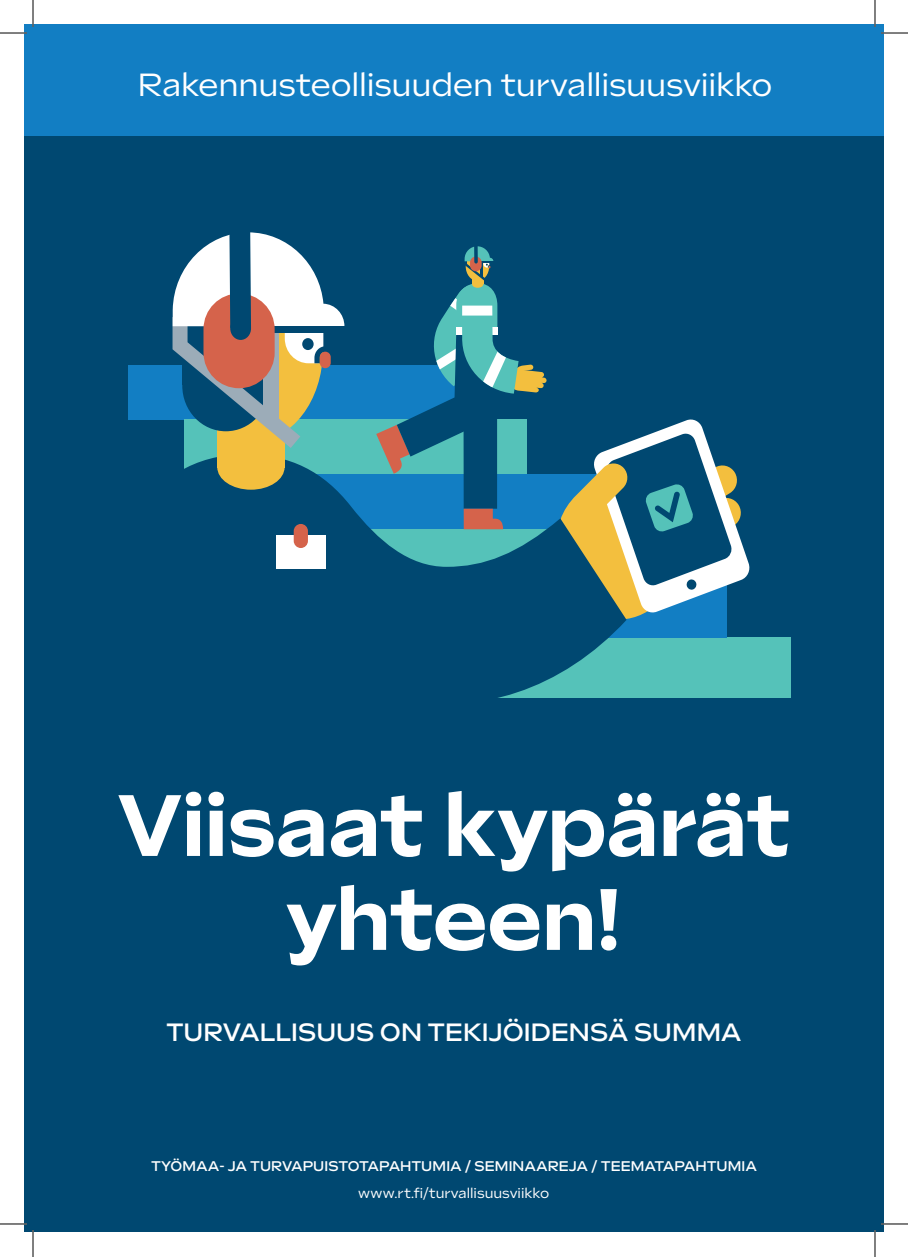
<style>
.page{position:relative;width:908px;height:1257px;background:#fff}
.page>*{position:absolute;margin:0;border:0;box-sizing:border-box;transform-origin:0 0}
.t1{font:700 86.8px/93.9px "Sculpin";letter-spacing:-.015em;color:#fff;text-align:center}
.t2{font:32px "Sculpin";letter-spacing:-.01em;color:#fff}
.t3{font:500 25px "Sculpin";color:#fff}
.t4{font:500 14px "Sculpin";letter-spacing:-.005em;color:#fff}
.t5{font:14px "Sculpin";letter-spacing:-.005em;color:#fff}
</style>
<div class="page">
<div style="left:24px;top:24px;width:859px;height:1208px;background:#004871"></div>
<div style="left:24px;top:24px;width:859px;height:112px;background:#127ec3"></div>
<div style="left:128px;top:637px;width:662px;height:60px;background:#55c2b9"></div>
<div style="left:128px;top:583px;width:598px;height:54px;background:#127ec3"></div>
<div style="left:128px;top:365px;width:341px;height:54px;background:#127ec3"></div>
<div style="left:184px;top:419px;width:342px;height:55px;background:#55c2b9"></div>
<svg style="left:376px;top:246px;width:171px;height:208px"></svg>
<svg style="left:599px;top:419px;width:151px;height:209px"></svg>
<svg style="left:128px;top:454px;width:498px;height:244px;fill:#004871"></svg>
<div style="left:276px;top:535px;width:50px;height:33px;background:#fff"></div>
<div style="left:294px;top:524px;width:14px;height:24px;background:#d5634b;border-radius:7px"></div>
<div style="left:217px;top:424px;width:68px;height:44px;background:#f3bf3e"></div>
<div style="left:217px;top:444px;width:68px;height:46px;background:#f3bf3e;border-radius:50%"></div>
<svg style="left:173px;top:232px;width:171px;height:216px"></svg>
<div style="left:230px;top:317px;width:21px;height:23px;background:#004871;border-radius:50%"></div>
<div style="left:320px;top:352px;width:11px;height:16px;background:#d5634b;border-radius:5px"></div>
<hr style="left:0;top:32px;width:27px;height:2px;background:#fff">
<hr style="left:881px;top:32px;width:27px;height:2px;background:#fff">
<hr style="left:32px;top:0;width:2px;height:27px;background:#fff">
<hr style="left:32px;top:1230px;width:2px;height:27px;background:#fff">
<hr style="left:874px;top:0;width:2px;height:27px;background:#fff">
<hr style="left:874px;top:1230px;width:2px;height:27px;background:#fff">
<svg style="left:0;top:33px;width:27px;height:1px"></svg>
<svg style="left:881px;top:33px;width:27px;height:1px"></svg>
<svg style="left:0;top:1223px;width:27px;height:1px"></svg>
<svg style="left:881px;top:1223px;width:27px;height:1px"></svg>
<svg style="left:33px;top:0;width:1px;height:27px"></svg>
<svg style="left:33px;top:1230px;width:1px;height:27px"></svg>
<svg style="left:875px;top:0;width:1px;height:27px"></svg>
<svg style="left:875px;top:1230px;width:1px;height:27px"></svg>
<h2 class="t2" style="left:138px;top:66px;width:636px">Rakennusteollisuuden turvallisuusviikko</h2>
<h1 class="t1" style="left:117px;top:778px;width:675px">Viisaat kypärät yhteen!</h1>
<h3 class="t3" style="left:166px;top:1018px;width:577px">TURVALLISUUS ON TEKIJÖIDENSÄ SUMMA</h3>
<p class="t4" style="left:151px;top:1157px;width:607px">TYÖMAA- JA TURVAPUISTOTAPAHTUMIA / SEMINAAREJA / TEEMATAPAHTUMIA</p>
<p class="t5" style="left:358px;top:1184px;width:193px">www.rt.fi/turvallisuusviikko</p>
</div>
